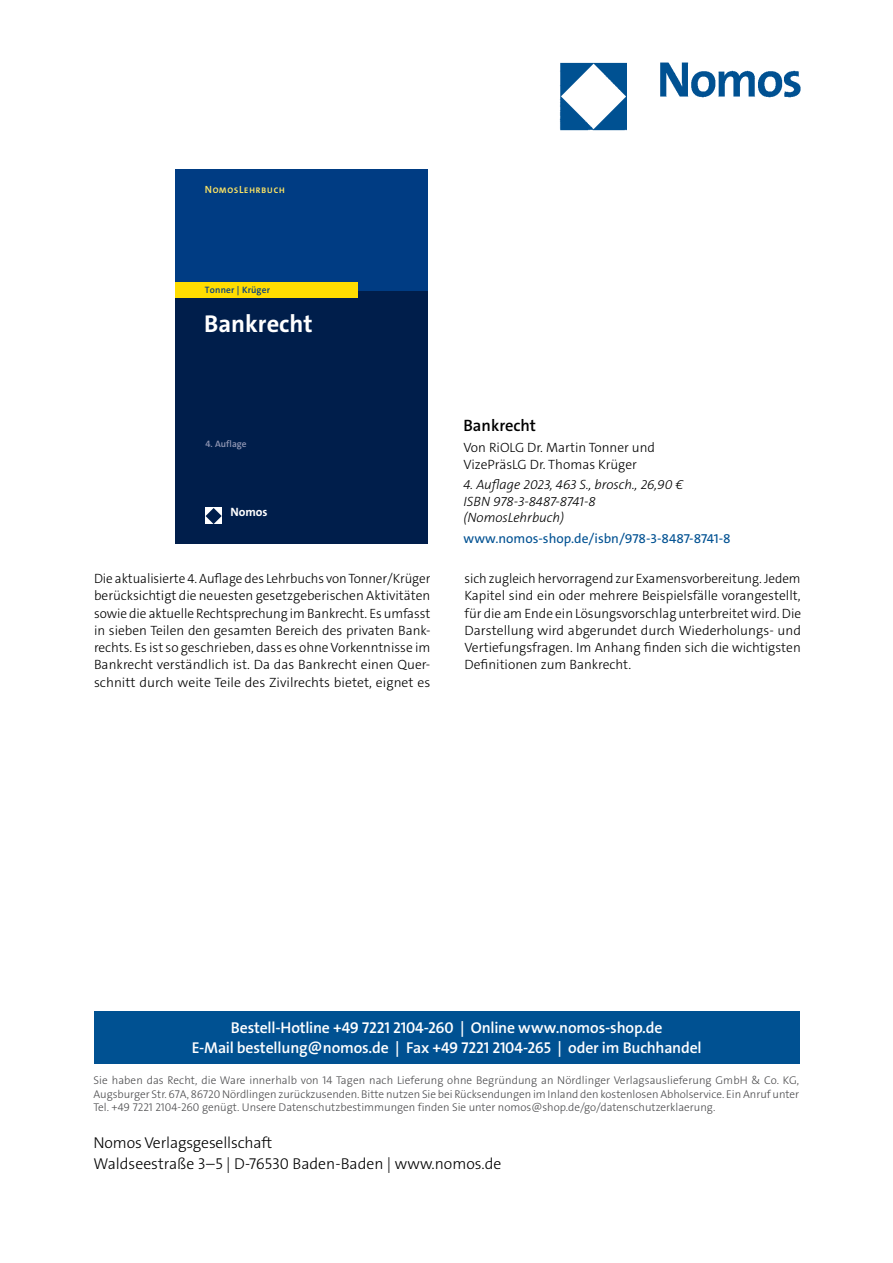
<style>
.page{position:relative;width:893px;height:1263px;background:#fff}
.page>*{position:absolute;margin:0;border:0;box-sizing:border-box;transform-origin:0 0}
.t1{font:700 24.45px "The Sans C5";color:#fff}
.t2{font:600 16.5px "The Sans C5";color:#000}
.t3{font:600 15.75px/21px "The Sans Os F";letter-spacing:-.01em;color:#fff;text-align:center}
.t4{font:300 15.75px/21px "The Sans Os F";color:#000}
.t5{font:300 13.5px/17.2px "The Sans C5";color:#000;text-align:justify}
.t6{font:italic 300 13.5px/16.5px "The Sans C5";color:#000}
.t7{font:13.5px "The Sans C5";color:#005192}
.t8{font:700 12.15px "The Sans C5";color:#fff}
.t9{font:300 11.25px/13.5px "The Sans Os F";color:#4b4b4d;text-align:justify}
.t10{font:600 9.3px "The Sans C5";letter-spacing:.015em;color:#003c83}
.t11{font:600 9.3px "The Sans C5";color:#9298b5}
.t12{font:700 8.1px "The Sans C5";letter-spacing:.115em;color:#ffe663}
.s1{font-weight:600;font-size:10.5px}
</style>
<div class="page">
<img style="left:559px;top:62px;width:242px;height:69px">
<div style="left:94px;top:1011px;width:705px;height:52px;background:#005192"></div>
<div style="left:175px;top:169px;width:253px;height:123px;background:#003c83"></div>
<div style="left:175px;top:291px;width:253px;height:252px;background:#001e4b"></div>
<div style="left:175px;top:282px;width:182px;height:15px;background:#fd0"></div>
<div style="left:205px;top:508px;width:17px;height:16px;background:#fff"></div>
<svg style="left:206px;top:508px;width:16px;height:16px"></svg>
<p class="t12" style="left:205px;top:185px;width:82px"><span class="s1">N</span>OMOS<span class="s1">L</span>EHRBUCH</p>
<p class="t10" style="left:205px;top:284px;width:66px">Tonner | Krüger</p>
<h1 class="t1" style="left:204px;top:308px;width:110px">Bankrecht</h1>
<p class="t11" style="left:206px;top:438px;width:43px">4. Auflage</p>
<p class="t8" style="left:230px;top:504px;width:39px">Nomos</p>
<p class="t2" style="left:463px;top:415px;width:74px">Bankrecht</p>
<p class="t5" style="left:463px;top:439px;width:193px;line-height:16.5px">Von RiOLG Dr. Martin Tonner und<br>VizePräsLG Dr. Thomas Krüger</p>
<p class="t6" style="left:463px;top:477px;width:221px">4. Auflage 2023, 463 S., brosch., 26,90 €<br>ISBN 978-3-8487-8741-8 (NomosLehrbuch)</p>
<p class="t7" style="left:463px;top:530px;width:269px">www.nomos-shop.de/isbn/978-3-8487-8741-8</p>
<p class="t5" style="left:94px;top:570px;width:338px">Die aktualisierte 4. Auflage des Lehrbuchs von Tonner/Krüger berücksichtigt die neuesten gesetzgeberischen Aktivitäten sowie die aktuelle Rechtsprechung im Bankrecht. Es umfasst in sieben Teilen den gesamten Bereich des privaten Bank&shy;rechts. Es ist so geschrieben, dass es ohne Vorkenntnisse im Bankrecht verständlich ist. Da das Bankrecht einen Quer&shy;schnitt durch weite Teile des Zivilrechts bietet, eignet es</p>
<p class="t5" style="left:464px;top:570px;width:338px">sich zugleich hervorragend zur Examensvorbereitung. Jedem Kapitel sind ein oder mehrere Beispielsfälle vorangestellt, für die am Ende ein Lösungsvorschlag unterbreitet wird. Die Darstellung wird abgerundet durch Wiederholungs- und Vertiefungsfragen. Im Anhang finden sich die wichtigsten Definitionen zum Bankrecht.</p>
<p class="t3" style="left:192px;top:1017px;width:511px">Bestell-Hotline +49 7221 2104-260 | Online www.nomos-shop.de<br>E-Mail bestellung@nomos.de | Fax +49 7221 2104-265 | oder im Buchhandel</p>
<p class="t9" style="left:94px;top:1074px;width:707px">Sie haben das Recht, die Ware innerhalb von 14 Tagen nach Lieferung ohne Begründung an Nördlinger Verlagsauslieferung GmbH &amp; Co. KG, Augsburger Str. 67A, 86720 Nördlingen zurückzusenden. Bitte nutzen Sie bei Rücksendungen im Inland den kostenlosen Abholservice. Ein Anruf unter Tel. +49 7221 2104-260 genügt. Unsere Datenschutzbestimmungen finden Sie unter nomos@shop.de/go/datenschutzerklaerung.</p>
<p class="t4" style="left:94px;top:1133px;width:409px">Nomos Verlagsgesellschaft<br>Waldseestraße 3–5 | D-76530 Baden-Baden | www.nomos.de</p>
</div>
